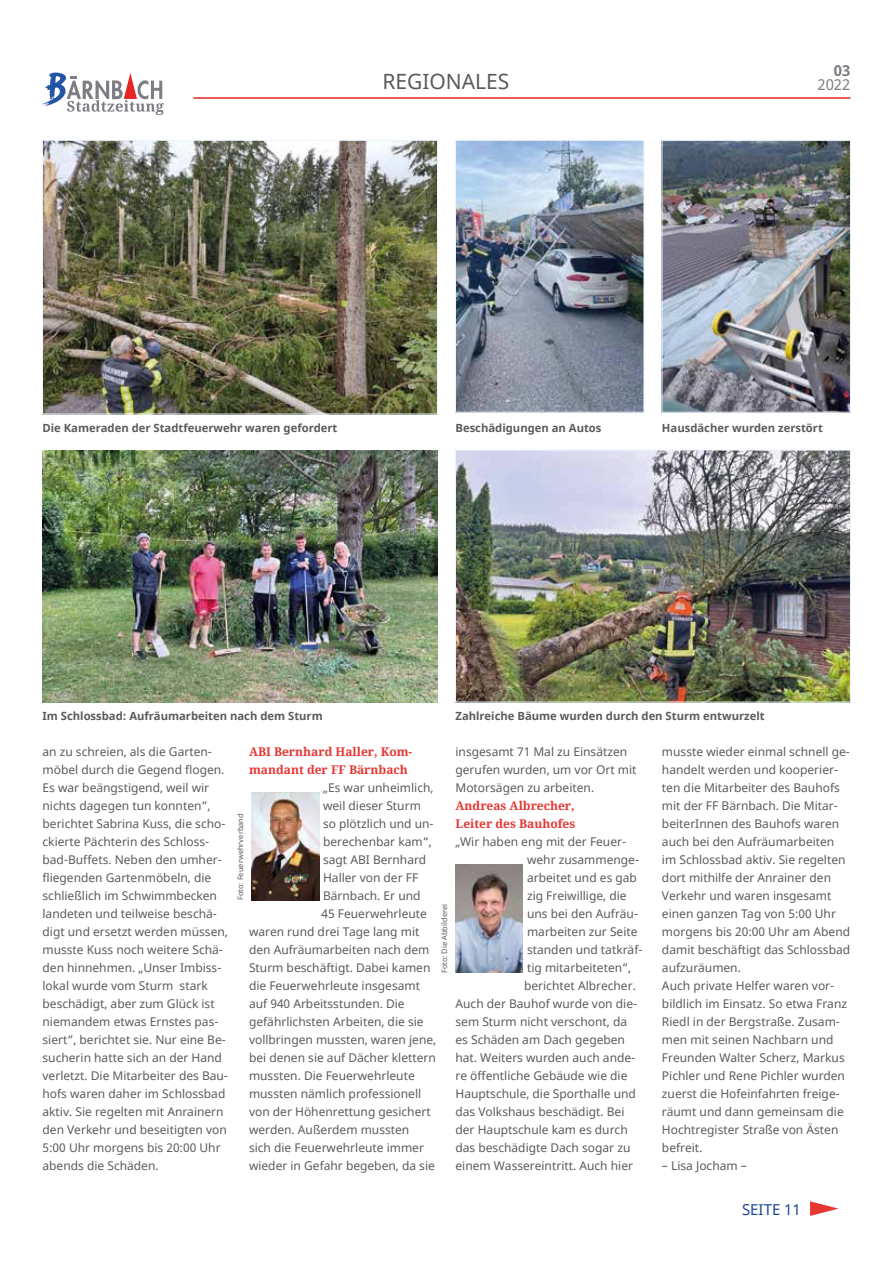
<style>
.page{position:relative;width:893px;height:1263px;background:#fff}
.page>*{position:absolute;margin:0;border:0;box-sizing:border-box;transform-origin:0 0}
.t1{font:21px "Noto Sans";color:#5b5b5f}
.t2{font:15px "Noto Sans";color:#1d4596}
.t3{font:15px "Noto Sans";color:#7d7d83}
.t4{font:700 15px "Noto Sans";color:#7d7d83}
.t5{font:12px/18px "Noto Sans";color:#5b5b5f}
.t6{font:700 12px/18px "Noto Serif";color:#e73733}
.t7{font:700 11.25px "Noto Sans";color:#5b5b5f}
.t8{font:7.5px "Noto Sans";color:#5b5b5f}
</style>
<div class="page">
<svg style="left:810px;top:1201px;width:29px;height:15px"></svg>
<hr style="left:193px;top:97px;width:657px;height:2px;background:#e52624">
<svg style="left:42px;top:73px;width:122px;height:42px"></svg>
<img style="left:45px;top:142px;width:390px;height:270px">
<div style="left:43px;top:140px;width:394px;height:274px;border:1px solid #eaf6fe"></div>
<img style="left:457px;top:142px;width:185px;height:268px">
<div style="left:455px;top:140px;width:189px;height:272px;border:1px solid #eaf6fe"></div>
<img style="left:457px;top:452px;width:391px;height:248px">
<div style="left:455px;top:450px;width:395px;height:252px;border:1px solid #eaf6fe"></div>
<img style="left:664px;top:142px;width:184px;height:268px">
<div style="left:662px;top:140px;width:188px;height:272px;border:1px solid #eaf6fe"></div>
<img style="left:43px;top:450px;width:394px;height:252px">
<img style="left:252px;top:792px;width:68px;height:108px">
<img style="left:455px;top:864px;width:68px;height:108px">
<p class="t4" style="left:834px;top:60px;width:18px">03</p>
<h1 class="t1" style="left:382px;top:67px;width:129px">REGIONALES</h1>
<p class="t3" style="left:817px;top:74px;width:35px">2022</p>
<p class="t7" style="left:43px;top:420px;width:296px">Die Kameraden der Stadtfeuerwehr waren gefordert</p>
<p class="t7" style="left:455px;top:420px;width:148px">Beschädigungen an Autos</p>
<p class="t7" style="left:662px;top:420px;width:162px">Hausdächer wurden zerstört</p>
<p class="t7" style="left:43px;top:708px;width:282px">Im Schlossbad: Aufräumarbeiten nach dem Sturm</p>
<p class="t7" style="left:455px;top:708px;width:311px">Zahlreiche Bäume wurden durch den Sturm entwurzelt</p>
<p class="t5" style="left:43px;top:743px;width:187px">an zu schreien, als die Garten&shy;möbel durch die Gegend flogen.<br>Es war beängstigend, weil wir nichts dagegen tun konnten“, berichtet Sabrina Kuss, die scho&shy;ckierte Pächterin des Schloss&shy;bad-Buffets. Neben den umher&shy;fliegenden Gartenmöbeln, die schließlich im Schwimmbecken landeten und teilweise beschä&shy;digt und ersetzt werden müssen, musste Kuss noch weitere Schä&shy;den hinnehmen. „Unser Imbiss&shy;lokal wurde vom Sturm stark beschädigt, aber zum Glück ist niemandem etwas Ernstes pas&shy;siert“, berichtet sie. Nur eine Be&shy;sucherin hatte sich an der Hand verletzt. Die Mitarbeiter des Bau&shy;hofs waren daher im Schlossbad aktiv. Sie regelten mit Anrainern den Verkehr und beseitigten von<br>5:00 Uhr morgens bis 20:00 Uhr abends die Schäden.</p>
<p class="t6" style="left:249px;top:742px;width:165px">ABI Bernhard Haller, Kom&shy;mandant der FF Bärnbach</p>
<p class="t5" style="left:323px;top:779px;width:112px">„Es war unheimlich,</p>
<p class="t5" style="left:323px;top:797px;width:99px">weil dieser Sturm</p>
<p class="t5" style="left:323px;top:815px;width:112px">so plötzlich und un-</p>
<p class="t5" style="left:323px;top:833px;width:110px">berechenbar kam“,</p>
<p class="t5" style="left:323px;top:851px;width:105px">sagt ABI Bernhard</p>
<p class="t5" style="left:323px;top:869px;width:97px">Haller von der FF</p>
<p class="t5" style="left:323px;top:887px;width:99px">Bärnbach. Er und</p>
<p class="t5" style="left:322px;top:905px;width:107px">45 Feuerwehrleute</p>
<p class="t5" style="left:249px;top:923px;width:172px">waren rund drei Tage lang mit</p>
<p class="t5" style="left:249px;top:941px;width:182px">den Aufräumarbeiten nach dem</p>
<p class="t5" style="left:249px;top:959px;width:183px">Sturm beschäftigt. Dabei kamen</p>
<p class="t5" style="left:249px;top:977px;width:173px">die Feuerwehrleute insgesamt</p>
<p class="t5" style="left:249px;top:995px;width:157px">auf 940 Arbeitsstunden. Die</p>
<p class="t5" style="left:249px;top:1013px;width:176px">gefährlichsten Arbeiten, die sie</p>
<p class="t5" style="left:249px;top:1031px;width:189px">vollbringen mussten, waren jene,</p>
<p class="t5" style="left:249px;top:1049px;width:188px">bei denen sie auf Dächer klettern</p>
<p class="t5" style="left:249px;top:1067px;width:167px">mussten. Die Feuerwehrleute</p>
<p class="t5" style="left:249px;top:1085px;width:174px">mussten nämlich professionell</p>
<p class="t5" style="left:249px;top:1103px;width:183px">von der Höhenrettung gesichert</p>
<p class="t5" style="left:249px;top:1121px;width:162px">werden. Außerdem mussten</p>
<p class="t5" style="left:249px;top:1139px;width:176px">sich die Feuerwehrleute immer</p>
<p class="t5" style="left:249px;top:1157px;width:187px">wieder in Gefahr begeben, da sie</p>
<p class="t8" style="left:235px;top:900px;width:88px;rotate:-90deg">Foto: Feuerwehrverband</p>
<p class="t8" style="left:439px;top:973px;width:71px;rotate:-90deg">Foto: Die Abbilderei</p>
<p class="t5" style="left:455px;top:743px;width:182px">insgesamt 71 Mal zu Einsätzen gerufen wurden, um vor Ort mit<br>Motorsägen zu arbeiten.</p>
<p class="t6" style="left:455px;top:796px;width:121px">Andreas Albrecher,<br>Leiter des Bauhofes</p>
<p class="t5" style="left:455px;top:833px;width:172px">„Wir haben eng mit der Feuer-</p>
<p class="t5" style="left:527px;top:851px;width:114px">wehr zusammenge-</p>
<p class="t5" style="left:527px;top:869px;width:111px">arbeitet und es gab</p>
<p class="t5" style="left:527px;top:887px;width:101px">zig Freiwillige, die</p>
<p class="t5" style="left:527px;top:905px;width:113px">uns bei den Aufräu-</p>
<p class="t5" style="left:527px;top:923px;width:112px">marbeiten zur Seite</p>
<p class="t5" style="left:527px;top:941px;width:117px">standen und tatkräf-</p>
<p class="t5" style="left:527px;top:959px;width:106px">tig mitarbeiteten“,</p>
<p class="t5" style="left:524px;top:977px;width:113px">berichtet Albrecher.</p>
<p class="t5" style="left:455px;top:995px;width:183px">Auch der Bauhof wurde von die-</p>
<p class="t5" style="left:455px;top:1013px;width:173px">sem Sturm nicht verschont, da</p>
<p class="t5" style="left:455px;top:1031px;width:171px">es Schäden am Dach gegeben</p>
<p class="t5" style="left:455px;top:1049px;width:181px">hat. Weiters wurden auch ande-</p>
<p class="t5" style="left:455px;top:1067px;width:173px">re öffentliche Gebäude wie die</p>
<p class="t5" style="left:455px;top:1085px;width:182px">Hauptschule, die Sporthalle und</p>
<p class="t5" style="left:455px;top:1103px;width:171px">das Volkshaus beschädigt. Bei</p>
<p class="t5" style="left:455px;top:1121px;width:174px">der Hauptschule kam es durch</p>
<p class="t5" style="left:455px;top:1139px;width:176px">das beschädigte Dach sogar zu</p>
<p class="t5" style="left:455px;top:1157px;width:179px">einem Wassereintritt. Auch hier</p>
<p class="t5" style="left:662px;top:743px;width:190px">musste wieder einmal schnell ge&shy;handelt werden und kooperier&shy;ten die Mitarbeiter des Bauhofs mit der FF Bärnbach. Die Mitar&shy;beiterInnen des Bauhofs waren auch bei den Aufräumarbeiten im Schlossbad aktiv. Sie regelten dort mithilfe der Anrainer den<br>Verkehr und waren insgesamt einen ganzen Tag von 5:00 Uhr morgens bis 20:00 Uhr am Abend damit beschäftigt das Schlossbad aufzuräumen.<br>Auch private Helfer waren vor&shy;bildlich im Einsatz. So etwa Franz<br>Riedl in der Bergstraße. Zusam&shy;men mit seinen Nachbarn und<br>Freunden Walter Scherz, Markus<br>Pichler und Rene Pichler wurden zuerst die Hofeinfahrten freige&shy;räumt und dann gemeinsam die<br>Hochtregister Straße von Ästen befreit.</p>
<p class="t5" style="left:662px;top:1157px;width:86px">– Lisa Jocham –</p>
<p class="t2" style="left:742px;top:1199px;width:60px">SEITE 11</p>
</div>
